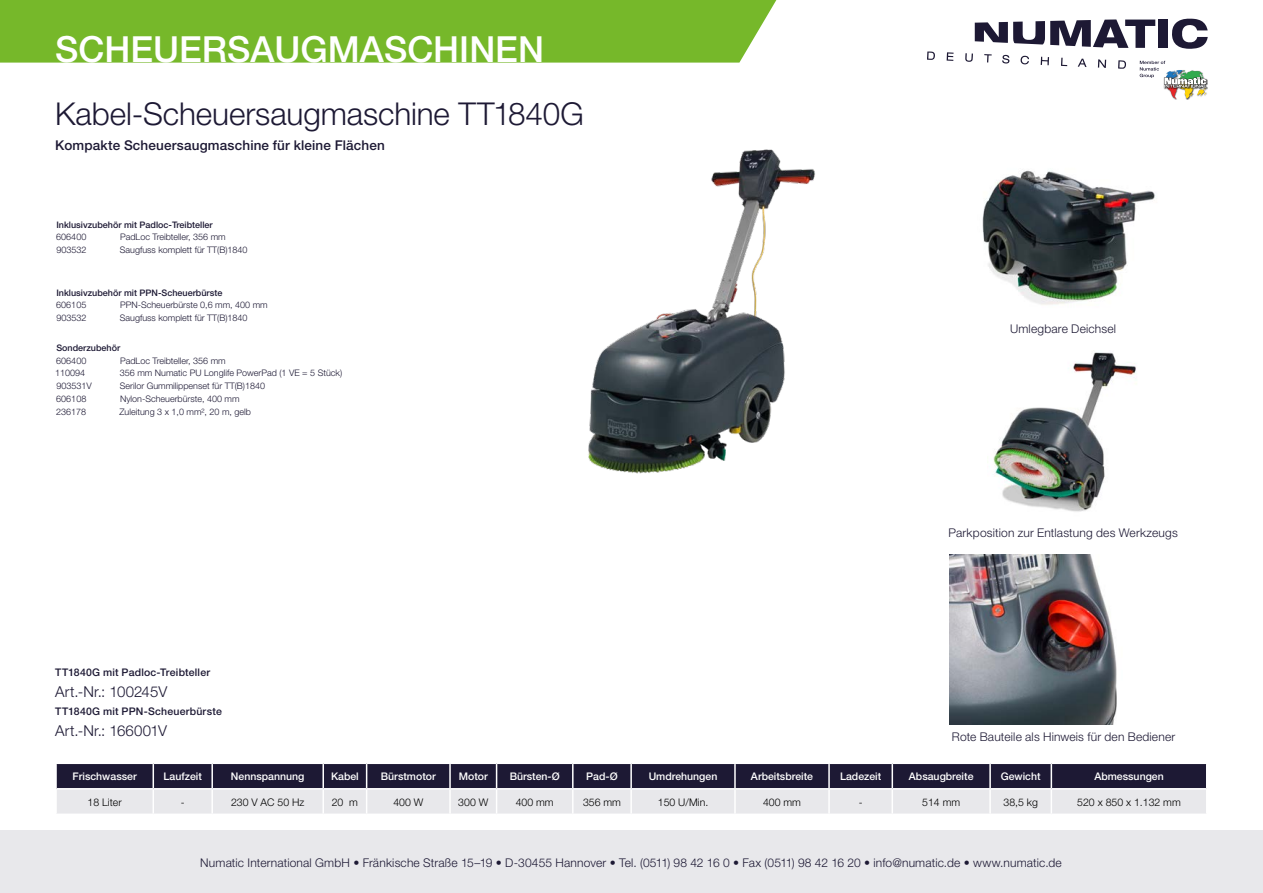
<style>
.page{position:relative;width:1263px;height:893px;background:#fff}
.page>*{position:absolute;margin:0;border:0;box-sizing:border-box;transform-origin:0 0}
.t1{font:500 36px "Helvetica Neue";color:#fff}
.Titel{font:300 31.5px "Helvetica Neue";letter-spacing:-.005em;color:#1d1934}
.t2{font:300 15px "Helvetica Neue";letter-spacing:.005em;color:#1d1934}
.Titel-2{font:500 13.5px "Helvetica Neue";letter-spacing:.01em;color:#1d1934}
.Produktbezeichnung{font:300 12px "Helvetica Neue";letter-spacing:.015em;color:#1d1934}
.t3{font:500 10.5px "Helvetica Neue";color:#fff}
.t4{font:300 10.5px "Helvetica Neue";color:#000}
.t5{font:500 10.5px "Helvetica Neue";letter-spacing:.02em;color:#1d1934}
.tabelle_text{font:300 9px "Helvetica Neue";color:#1d1934}
.tabelle_artnr{font:500 9px "Helvetica Neue";color:#1d1934}
.tabelle_artnr-2{font:300 9px "Helvetica Neue";color:#1d1934}
</style>
<div class="page">
<svg style="left:927px;top:52px;width:8px;height:8px"></svg>
<svg style="left:947px;top:52px;width:6px;height:9px"></svg>
<svg style="left:965px;top:19px;width:243px;height:80px"></svg>
<div style="left:0;top:831px;width:1263px;height:62px;background:#e8e8eb"></div>
<div style="left:0;top:0;width:776px;height:63px;background:#76b82a"></div>
<svg style="left:56px;top:763px;width:1151px;height:51px;background:#8a8896"></svg>
<hr style="left:631px;top:788px;width:104px;height:1px;background:#fff">
<hr style="left:630px;top:789px;width:2px;height:24px;background:#fff">
<hr style="left:735px;top:788px;width:94px;height:1px;background:#fff">
<hr style="left:734px;top:789px;width:2px;height:24px;background:#fff">
<hr style="left:829px;top:788px;width:63px;height:1px;background:#fff">
<hr style="left:828px;top:789px;width:2px;height:24px;background:#fff">
<hr style="left:892px;top:788px;width:98px;height:1px;background:#fff">
<hr style="left:891px;top:789px;width:2px;height:24px;background:#fff">
<hr style="left:990px;top:788px;width:61px;height:1px;background:#fff">
<hr style="left:989px;top:789px;width:2px;height:24px;background:#fff">
<hr style="left:1051px;top:788px;width:155px;height:1px;background:#fff">
<hr style="left:1050px;top:789px;width:2px;height:24px;background:#fff">
<img style="left:993px;top:350px;width:143px;height:162px">
<img style="left:950px;top:554px;width:167px;height:170px">
<img style="left:982px;top:170px;width:173px;height:135px">
<img style="left:588px;top:149px;width:227px;height:325px">
<p class="t1" style="left:55px;top:28px;width:490px">SCHEUERSAUGMASCHINEN</p>
<p class="Titel" style="left:55px;top:94px;width:530px">Kabel-Scheuersaugmaschine TT1840G</p>
<p class="Titel-2" style="left:55px;top:138px;width:331px">Kompakte Scheuersaugmaschine für kleine Flächen</p>
<p class="tabelle_artnr" style="left:56px;top:219px;width:158px">Inklusivzubehör mit Padloc-Treibteller</p>
<p class="tabelle_artnr-2" style="left:56px;top:231px;width:32px">606400</p>
<p class="tabelle_text" style="left:120px;top:231px;width:107px">PadLoc Treibteller, 356 mm</p>
<p class="tabelle_artnr-2" style="left:56px;top:244px;width:32px">903532</p>
<p class="tabelle_text" style="left:120px;top:244px;width:129px">Saugfuss komplett für TT(B)1840</p>
<p class="tabelle_artnr" style="left:56px;top:288px;width:168px">Inklusivzubehör mit PPN-Scheuerbürste</p>
<p class="tabelle_artnr-2" style="left:56px;top:299px;width:32px">606105</p>
<p class="tabelle_text" style="left:120px;top:299px;width:149px">PPN-Scheuerbürste 0,6 mm, 400 mm</p>
<p class="tabelle_artnr-2" style="left:56px;top:312px;width:32px">903532</p>
<p class="tabelle_text" style="left:120px;top:312px;width:129px">Saugfuss komplett für TT(B)1840</p>
<p class="tabelle_artnr" style="left:56px;top:343px;width:65px">Sonderzubehör</p>
<p class="tabelle_artnr-2" style="left:56px;top:355px;width:32px">606400</p>
<p class="tabelle_text" style="left:120px;top:355px;width:107px">PadLoc Treibteller, 356 mm</p>
<p class="tabelle_artnr-2" style="left:55px;top:368px;width:32px">110094</p>
<p class="tabelle_text" style="left:120px;top:368px;width:224px">356 mm Numatic PU Longlife PowerPad (1 VE = 5 Stück)</p>
<p class="tabelle_artnr-2" style="left:56px;top:380px;width:37px">903531V</p>
<p class="tabelle_text" style="left:120px;top:380px;width:147px">Serilor Gummilippenset für TT(B)1840</p>
<p class="tabelle_artnr-2" style="left:56px;top:393px;width:32px">606108</p>
<p class="tabelle_text" style="left:120px;top:393px;width:121px">Nylon-Scheuerbürste, 400 mm</p>
<p class="tabelle_artnr-2" style="left:56px;top:406px;width:32px">236178</p>
<p class="tabelle_text" style="left:119px;top:406px;width:133px">Zuleitung 3 x 1,0 mm², 20 m, gelb</p>
<p class="t5" style="left:55px;top:666px;width:156px">TT1840G mit Padloc-Treibteller</p>
<p class="t2" style="left:55px;top:682px;width:113px">Art.-Nr.: 100245V</p>
<p class="t5" style="left:55px;top:705px;width:168px">TT1840G mit PPN-Scheuerbürste</p>
<p class="t2" style="left:55px;top:722px;width:113px">Art.-Nr.: 166001V</p>
<p class="Produktbezeichnung" style="left:1010px;top:321px;width:108px">Umlegbare Deichsel</p>
<p class="Produktbezeichnung" style="left:949px;top:525px;width:231px">Parkposition zur Entlastung des Werkzeugs</p>
<p class="Produktbezeichnung" style="left:952px;top:730px;width:225px">Rote Bauteile als Hinweis für den Bediener</p>
<p class="t3" style="left:73px;top:770px;width:66px">Frischwasser</p>
<p class="t3" style="left:164px;top:770px;width:40px">Laufzeit</p>
<p class="t3" style="left:231px;top:770px;width:75px">Nennspannung</p>
<p class="t3" style="left:331px;top:770px;width:29px">Kabel</p>
<p class="t3" style="left:381px;top:770px;width:56px">Bürstmotor</p>
<p class="t3" style="left:459px;top:770px;width:30px">Motor</p>
<p class="t3" style="left:510px;top:770px;width:51px">Bürsten-Ø</p>
<p class="t3" style="left:586px;top:770px;width:33px">Pad-Ø</p>
<p class="t3" style="left:649px;top:770px;width:70px">Umdrehungen</p>
<p class="t3" style="left:751px;top:770px;width:64px">Arbeitsbreite</p>
<p class="t3" style="left:840px;top:770px;width:43px">Ladezeit</p>
<p class="t3" style="left:909px;top:770px;width:66px">Absaugbreite</p>
<p class="t3" style="left:1001px;top:770px;width:41px">Gewicht</p>
<p class="t3" style="left:1094px;top:770px;width:71px">Abmessungen</p>
<p class="t4" style="left:88px;top:795px;width:36px">18 Liter</p>
<p class="t4" style="left:181px;top:795px;width:5px">-</p>
<p class="t4" style="left:231px;top:795px;width:75px">230 V AC 50 Hz</p>
<p class="t4" style="left:332px;top:795px;width:28px">20 m</p>
<p class="t4" style="left:393px;top:795px;width:31px">400 W</p>
<p class="t4" style="left:458px;top:795px;width:31px">300 W</p>
<p class="t4" style="left:516px;top:795px;width:39px">400 mm</p>
<p class="t4" style="left:583px;top:795px;width:39px">356 mm</p>
<p class="t4" style="left:658px;top:795px;width:52px">150 U/Min.</p>
<p class="t4" style="left:763px;top:795px;width:39px">400 mm</p>
<p class="t4" style="left:859px;top:795px;width:5px">-</p>
<p class="t4" style="left:922px;top:795px;width:39px">514 mm</p>
<p class="t4" style="left:1003px;top:795px;width:36px">38,5 kg</p>
<p class="t4" style="left:1077px;top:795px;width:105px">520 x 850 x 1.132 mm</p>
<h3 class="Produktbezeichnung" style="left:200px;top:855px;width:863px">Numatic International GmbH • Fränkische Straße 15–19 • D-30455 Hannover • Tel. (0511) 98 42 16 0 • Fax (0511) 98 42 16 20 • info@numatic.de • www.numatic.de</h3>
</div>
